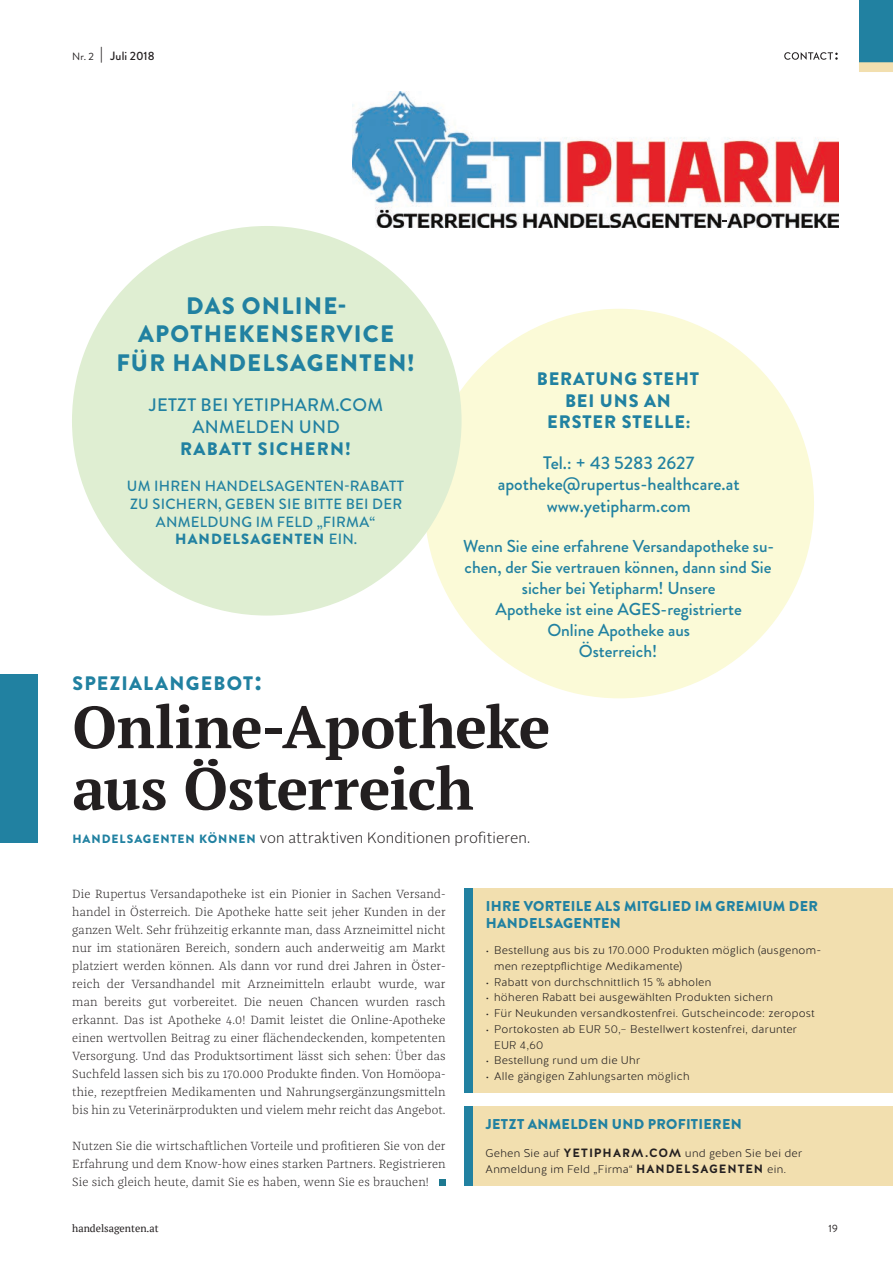
<style>
.page{position:relative;width:893px;height:1263px;background:#fff}
.page>*{position:absolute;margin:0;border:0;box-sizing:border-box;transform-origin:0 0}
.t1{font:700 59.25px/61.5px "PT Serif";letter-spacing:-.01em;color:#231f20}
.t2{font:900 23.85px/28.5px "Brandon Grotesque";letter-spacing:.05em;color:#2181a1;text-align:center}
.t3{font:900 19.5px "Brandon Grotesque";letter-spacing:.065em;color:#2181a1}
.t4{font:500 18.15px/21.8px "Brandon Grotesque";color:#2181a1;text-align:center}
.t5{font:900 18.15px/21.8px "Brandon Grotesque";letter-spacing:.05em;color:#2181a1;text-align:center}
.t6{font:500 18.15px/21.8px "Brandon Grotesque";letter-spacing:.02em;color:#2181a1;text-align:center}
.t7{font:900 18.15px "Brandon Grotesque";letter-spacing:.07em;color:#2181a1}
.t8{font:500 17.25px/21px "Brandon Grotesque";color:#2181a1;text-align:center}
.t9{font:300 15px "Alright Sans";letter-spacing:.01em;color:#231f20}
.t10{font:500 14.85px/17.7px "Brandon Grotesque";letter-spacing:.02em;color:#2181a1;text-align:center}
.t11{font:900 14.25px/17.1px "Brandon Grotesque";letter-spacing:.02em;color:#2181a1}
.t12{font:300 12.3px/18px "Franziska Pro";letter-spacing:.01em;color:#231f20;text-align:justify}
.t13{font:500 12px "Brandon Grotesque";letter-spacing:.01em;color:#231f20}
.t14{font:300 11.25px/15.8px "Halis R";letter-spacing:.025em;color:#231f20}
.t15{font:10.5px "PT Serif";color:#231f20}
.t16{font:10.5px "Brandon Grotesque";color:#231f20}
.s1{font-weight:400;font-size:10.5px}
.s2{font-weight:700;font-size:15px}
.s3{font-weight:900}
.s4{font-weight:700;font-size:33px}
.s5{font-family:"Brandon Grotesque";font-weight:900;font-size:12px;color:#2181a1}
.s6{font-family:"Brandon Grotesque"}
.s7{font-weight:700;font-size:12px}
</style>
<div class="page">
<div style="left:859px;top:0;width:34px;height:66px;background:#2181a1"></div>
<div style="left:859px;top:62px;width:34px;height:10px;background:#f2dfaf"></div>
<svg style="left:784px;top:52px;width:54px;height:8px"></svg>
<div style="left:424px;top:309px;width:390px;height:389px;background:#fbfad7;border-radius:50%"></div>
<div style="left:72px;top:226px;width:390px;height:389px;background:#dfeed2;border-radius:50%"></div>
<div style="left:439px;top:1179px;width:7px;height:6px;background:#1d7991"></div>
<div style="left:0;top:674px;width:37px;height:169px;background:#2181a1"></div>
<div style="left:464px;top:888px;width:429px;height:205px;background:#f2dfaf"></div>
<div style="left:464px;top:1106px;width:429px;height:79px;background:#f2dfaf"></div>
<div style="left:464px;top:888px;width:9px;height:205px;background:#2181a1"></div>
<div style="left:464px;top:1106px;width:9px;height:79px;background:#2181a1"></div>
<img style="left:353px;top:92px;width:485px;height:135px">
<p class="t13" style="left:72px;top:47px;width:84px"><span class="s1">Nr. 2</span> <span class="s2">|</span> Juli 2018</p>
<h2 class="t2" style="left:116px;top:292px;width:300px">DAS ONLINE-<br>APOTHEKENSERVICE<br>FÜR HANDELSAGENTEN!</h2>
<h3 class="t6" style="left:149px;top:394px;width:235px">JETZT BEI YETIPHARM.COM<br>ANMELDEN UND</h3>
<h3 class="t7" style="left:180px;top:436px;width:172px">RABATT SICHERN!</h3>
<p class="t10" style="left:127px;top:477px;width:279px">UM IHREN HANDELSAGENTEN-RABATT<br>ZU SICHERN, GEBEN SIE BITTE BEI DER<br>ANMELDUNG IM FELD „FIRMA“<br><span class="s3">HANDELSAGENTEN</span> EIN.</p>
<h3 class="t5" style="left:537px;top:368px;width:164px">BERATUNG STEHT<br>BEI UNS AN<br>ERSTER STELLE:</h3>
<h3 class="t4" style="left:498px;top:452px;width:243px">Tel.: + 43 5283 2627 apotheke@rupertus-healthcare.at www.yetipharm.com</h3>
<h3 class="t8" style="left:463px;top:535px;width:313px">Wenn Sie eine erfahrene Versandapotheke su&shy;chen, der Sie vertrauen können, dann sind Sie sicher bei Yetipharm! Unsere<br>Apotheke ist eine AGES-registrierte<br>Online Apotheke aus<br>Österreich!</h3>
<h3 class="t3" style="left:72px;top:669px;width:192px">SPEZIALANGEBOT<span class="s4">:</span></h3>
<h1 class="t1" style="left:72px;top:695px;width:480px">Online-Apotheke aus Österreich</h1>
<p class="t9" style="left:72px;top:827px;width:459px"><span class="s5">HANDELSAGENTEN KÖNNEN</span> von attraktiven Konditionen profitieren.</p>
<p class="t12" style="left:72px;top:884px;width:375px">Die Rupertus Versandapotheke ist ein Pionier in Sachen Versand&shy;handel in Österreich. Die Apotheke hatte seit jeher Kunden in der ganzen Welt. Sehr frühzeitig erkannte man, dass Arzneimittel nicht nur im stationären Bereich, sondern auch anderweitig am Markt platziert werden können. Als dann vor rund drei Jahren in Öster&shy;reich der Versandhandel mit Arzneimitteln erlaubt wurde, war man bereits gut vorbereitet. Die neuen Chancen wurden rasch erkannt. Das ist Apotheke 4.0! Damit leistet die Online-Apotheke einen wertvollen Beitrag zu einer flächendeckenden, kompetenten Versorgung. Und das Produktsortiment lässt sich sehen: Über das Suchfeld lassen sich bis zu 170.000 Produkte finden. Von Homöopa&shy;thie, rezeptfreien Medikamenten und Nahrungsergänzungsmitteln bis hin zu Veterinärprodukten und vielem mehr reicht das Angebot.</p>
<p class="t12" style="left:72px;top:1136px;width:375px">Nutzen Sie die wirtschaftlichen Vorteile und profitieren Sie von der Erfahrung und dem Know-how eines starken Partners. Registrieren Sie sich gleich heute, damit Sie es haben, wenn Sie es brauchen!</p>
<p class="t11" style="left:486px;top:897px;width:334px">IHRE VORTEILE ALS MITGLIED IM GREMIUM DER<br>HANDELSAGENTEN</p>
<p class="t14" style="left:494px;top:943px;width:329px;text-indent:-9px"><span class="s6">•</span> Bestellung aus bis zu 170.000 Produkten möglich (ausgenom&shy;men rezeptpflichtige Medikamente)</p>
<p class="t14" style="left:486px;top:974px;width:227px"><span class="s6">•</span> Rabatt von durchschnittlich 15 % abholen</p>
<p class="t14" style="left:486px;top:990px;width:289px"><span class="s6">•</span> höheren Rabatt bei ausgewählten Produkten sichern</p>
<p class="t14" style="left:486px;top:1006px;width:331px"><span class="s6">•</span> Für Neukunden versandkostenfrei. Gutscheincode: zeropost</p>
<p class="t14" style="left:494px;top:1021px;width:304px;text-indent:-9px"><span class="s6">•</span> Portokosten ab EUR 50,– Bestellwert kostenfrei, darunter<br>EUR 4,60</p>
<p class="t14" style="left:486px;top:1053px;width:156px"><span class="s6">•</span> Bestellung rund um die Uhr</p>
<p class="t14" style="left:486px;top:1069px;width:205px"><span class="s6">•</span> Alle gängigen Zahlungsarten möglich</p>
<p class="t11" style="left:486px;top:1115px;width:258px">JETZT ANMELDEN UND PROFITIEREN</p>
<p class="t14" style="left:486px;top:1146px;width:318px">Gehen Sie auf <span class="s7">YETIPHARM.COM</span> und geben Sie bei der<br>Anmeldung im Feld „Firma“ <span class="s7">HANDELSAGENTEN</span> ein.</p>
<p class="t15" style="left:72px;top:1221px;width:88px">handelsagenten.at</p>
<p class="t16" style="left:829px;top:1221px;width:11px">19</p>
</div>
